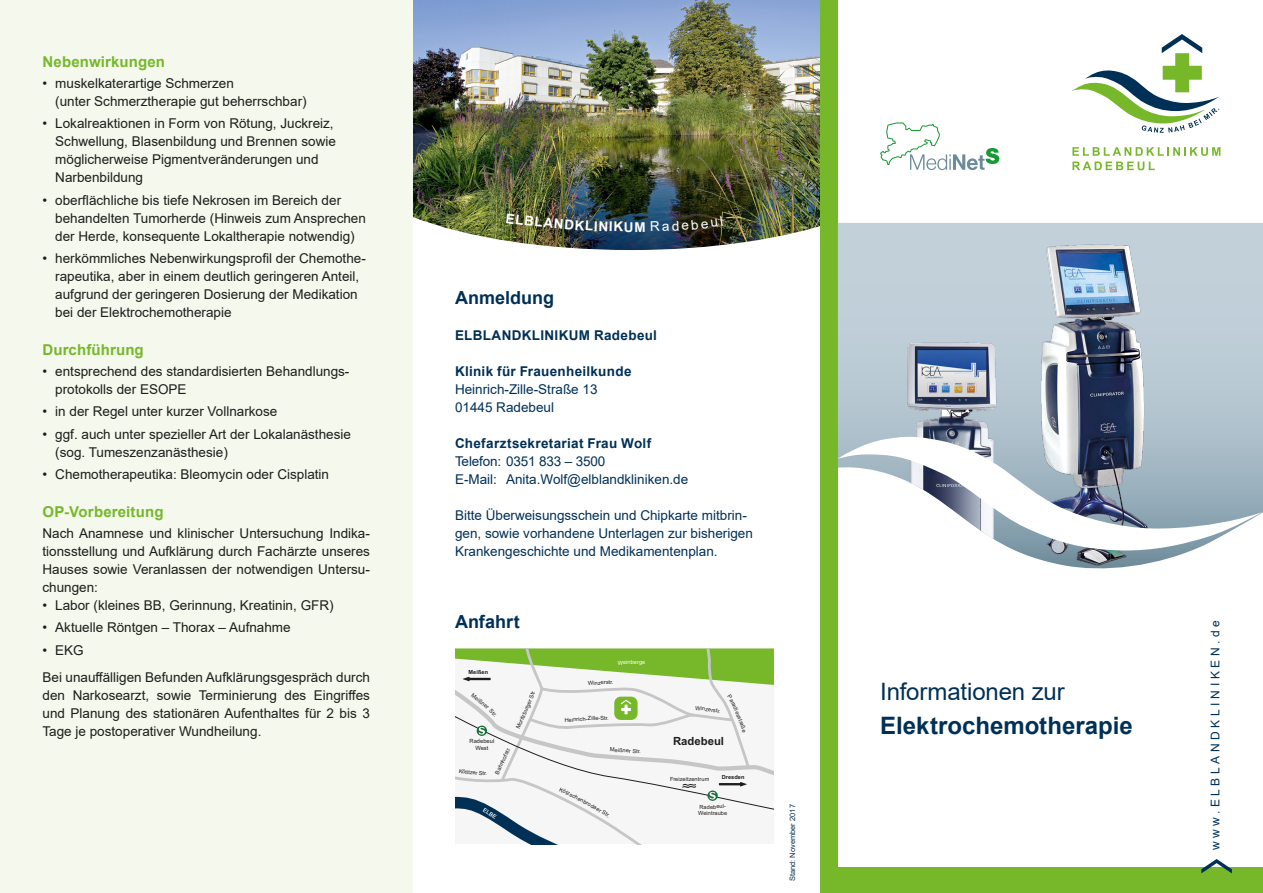
<style>
.page{position:relative;width:1263px;height:893px;background:#fff}
.page>*{position:absolute;margin:0;border:0;box-sizing:border-box;transform-origin:0 0}
.t1{font:700 24px "Arial";color:#003056}
.t2{font:24px "Arial";letter-spacing:-.005em;color:#003056}
.t3{font:700 18px "Arial";color:#003056}
.t4{font:700 15px "Arial";letter-spacing:.01em;color:#76b82a}
.t5{font:13.5px/18px "Arial";color:#1d1d1b}
.t6{font:13.5px/18px "Arial";color:#003056}
.t7{font:700 13.5px "Arial";letter-spacing:.025em;color:#003056}
.t8{font:700 13.5px "Arial";color:#fff}
.t9{font:12px "Arial";letter-spacing:.3em;color:#003056}
.t10{font:700 11.25px "Arial";letter-spacing:.005em;color:#1d1d1b}
.t11{font:7.5px "Arial";color:#003056}
.t12{font:5.7px/6.3px "Arial";color:#1d1d1b;text-align:center}
.t13{font:700 5.7px "Arial";letter-spacing:.01em;color:#1d1d1b}
.t14{font:5.7px "Arial";color:#fff}
.t15{font:5.55px "Arial";color:#1d1d1b}
.t16{font:500 5.55px "Arial";color:#fff}
.s1{font-size:5.55px}
.s2{font-size:5.7px}
</style>
<div class="page">
<img style="left:412px;top:0;width:409px;height:250px">
<div style="left:0;top:0;width:412px;height:893px;background:#f4f8ed"></div>
<div style="left:827px;top:868px;width:436px;height:25px;background:#76b82a"></div>
<svg style="left:1201px;top:859px;width:31px;height:14px"></svg>
<div style="left:821px;top:0;width:17px;height:893px;background:#76b82a"></div>
<svg style="left:1072px;top:147px;width:148px;height:9px"></svg>
<svg style="left:1072px;top:162px;width:83px;height:8px"></svg>
<svg style="left:1072px;top:34px;width:147px;height:99px"></svg>
<svg style="left:838px;top:223px;width:425px;height:339px;background:#c0cfd8"></svg>
<img style="left:1030px;top:240px;width:126px;height:329px">
<img style="left:898px;top:341px;width:108px;height:93px">
<svg style="left:838px;top:434px;width:424px;height:117px"></svg>
<svg style="left:880px;top:122px;width:119px;height:48px"></svg>
<svg style="left:455px;top:648px;width:319px;height:196px"></svg>
<img style="left:506px;top:213px;width:117px;height:19px">
<svg style="left:635px;top:216px;width:88px;height:16px"></svg>
<p class="t4" style="left:43px;top:51px;width:124px">Nebenwirkungen</p>
<p class="t5" style="left:55px;top:74px;width:253px;text-indent:-13px">• muskelkaterartige Schmerzen<br>(unter Schmerztherapie gut beherrschbar)</p>
<p class="t5" style="left:55px;top:114px;width:282px;text-indent:-13px">• Lokalreaktionen in Form von Rötung, Juckreiz, Schwellung, Blasenbildung und Brennen sowie möglicherweise Pigmentveränderungen und Narbenbildung</p>
<p class="t5" style="left:55px;top:191px;width:312px;text-indent:-13px">• oberflächliche bis tiefe Nekrosen im Bereich der behandelten Tumorherde (Hinweis zum Ansprechen der Herde, konsequente Lokaltherapie notwendig)</p>
<p class="t5" style="left:55px;top:249px;width:312px;text-indent:-13px">• herkömmliches Nebenwirkungsprofil der Chemothe&shy;rapeutika, aber in einem deutlich geringeren Anteil, aufgrund der geringeren Dosierung der Medikation bei der Elektrochemotherapie</p>
<p class="t4" style="left:43px;top:339px;width:103px">Durchführung</p>
<p class="t5" style="left:55px;top:362px;width:296px;text-indent:-13px">• entsprechend des standardisierten Behandlungs&shy;protokolls der ESOPE</p>
<p class="t5" style="left:43px;top:402px;width:236px">• in der Regel unter kurzer Vollnarkose</p>
<p class="t5" style="left:55px;top:425px;width:297px;text-indent:-13px">• ggf. auch unter spezieller Art der Lokalanästhesie (sog. Tumeszenzanästhesie)</p>
<p class="t5" style="left:43px;top:465px;width:288px">• Chemotherapeutika: Bleomycin oder Cisplatin</p>
<p class="t4" style="left:43px;top:501px;width:122px">OP-Vorbereitung</p>
<p class="t5" style="left:43px;top:524px;width:329px;text-align:justify">Nach Anamnese und klinischer Untersuchung Indika&shy;tionsstellung und Aufklärung durch Fachärzte unseres Hauses sowie Veranlassen der notwendigen Untersu&shy;chungen:</p>
<p class="t5" style="left:43px;top:596px;width:293px">• Labor (kleines BB, Gerinnung, Kreatinin, GFR)</p>
<p class="t5" style="left:43px;top:618px;width:250px">• Aktuelle Röntgen – Thorax – Aufnahme</p>
<p class="t5" style="left:43px;top:636px;width:329px;line-height:27.5px">• EKG<br>Bei unauffälligen Befunden Aufklärungsgespräch durch</p>
<p class="t5" style="left:43px;top:686px;width:329px;text-align:justify">den Narkosearzt, sowie Terminierung des Eingriffes und Planung des stationären Aufenthaltes für 2 bis 3<br>Tage je postoperativer Wundheilung.</p>
<p class="t8" style="left:624px;top:217px;width:11px">U</p>
<h2 class="t3" style="left:455px;top:285px;width:101px">Anmeldung</h2>
<p class="t7" style="left:455px;top:326px;width:203px">ELBLANDKLINIKUM Radebeul</p>
<p class="t7" style="left:455px;top:362px;width:178px">Klinik für Frauenheilkunde</p>
<p class="t6" style="left:455px;top:380px;width:144px">Heinrich-Zille-Straße 13<br>01445 Radebeul</p>
<p class="t7" style="left:455px;top:434px;width:198px">Chefarztsekretariat Frau Wolf</p>
<p class="t6" style="left:455px;top:452px;width:235px">Telefon: 0351 833 – 3500<br>E-Mail: Anita.Wolf@elblandkliniken.de</p>
<p class="t6" style="left:455px;top:506px;width:299px">Bitte Überweisungsschein und Chipkarte mitbrin&shy;gen, sowie vorhandene Unterlagen zur bisherigen<br>Krankengeschichte und Medikamentenplan.</p>
<h2 class="t3" style="left:455px;top:609px;width:66px">Anfahrt</h2>
<p class="t13" style="left:468px;top:668px;width:21px">Meißen</p>
<p class="t12" style="left:588px;top:680px;width:22px;rotate:-4deg">W<span class="s1">i</span>n<span class="s1">z</span>ers</p>
<p class="t14" style="left:618px;top:659px;width:29px;rotate:-2deg">Weinberge</p>
<p class="t15" style="left:515px;top:727px;width:20px;rotate:-66deg"><span class="s2">Mo</span>r<span class="s2">i</span>tzb</p>
<p class="t15" style="left:573px;top:716px;width:11px;rotate:-4deg">n<span class="s2">r</span>ic</p>
<p class="t15" style="left:582px;top:716px;width:19px;rotate:-3deg">h<span class="s2">-</span>Zille<span class="s2">-</span></p>
<p class="t15" style="left:600px;top:715px;width:10px;rotate:-2deg">S<span class="s2">tr</span>.</p>
<p class="t12" style="left:469px;top:738px;width:26px">Radebeul<br>West</p>
<p class="t12" style="left:494px;top:772px;width:30px;rotate:-65deg">Bahnho<span class="s1">fs</span>t<span class="s1">r.</span></p>
<p class="t16" style="left:485px;top:807px;width:16px;rotate:32deg">ELBE</p>
<p class="t15" style="left:610px;top:746px;width:32px;rotate:4deg">Meißn<span class="s2">e</span>r <span class="s2">S</span>t<span class="s2">r.</span></p>
<p class="t15" style="left:567px;top:789px;width:12px;rotate:27deg">t<span class="s2">z</span>s<span class="s2">c</span></p>
<p class="t12" style="left:577px;top:794px;width:14px;rotate:28deg">he<span class="s1">nb</span></p>
<p class="t15" style="left:604px;top:809px;width:10px;rotate:31deg">Str<span class="s2">.</span></p>
<p class="t15" style="left:706px;top:706px;width:14px;rotate:8deg"><span class="s2">z</span>erst</p>
<p class="t10" style="left:673px;top:734px;width:53px">Radebeul</p>
<p class="t12" style="left:670px;top:776px;width:41px">Freizeitzentrum</p>
<p class="t13" style="left:722px;top:774px;width:24px">Dresden</p>
<p class="t12" style="left:698px;top:803px;width:30px;text-align:left">Radebeul-<br>Weintraube</p>
<p class="t11" style="left:787px;top:881px;width:79px;rotate:-90deg">Stand: November 2017</p>
<h1 class="t2" style="left:880px;top:675px;width:186px">Informationen zur</h1>
<h1 class="t1" style="left:880px;top:708px;width:254px">Elektrochemotherapie</h1>
<p class="t9" style="left:1207px;top:850px;width:232px;rotate:-90deg">www.ELBLANDKLINIKEN.de</p>
</div>
